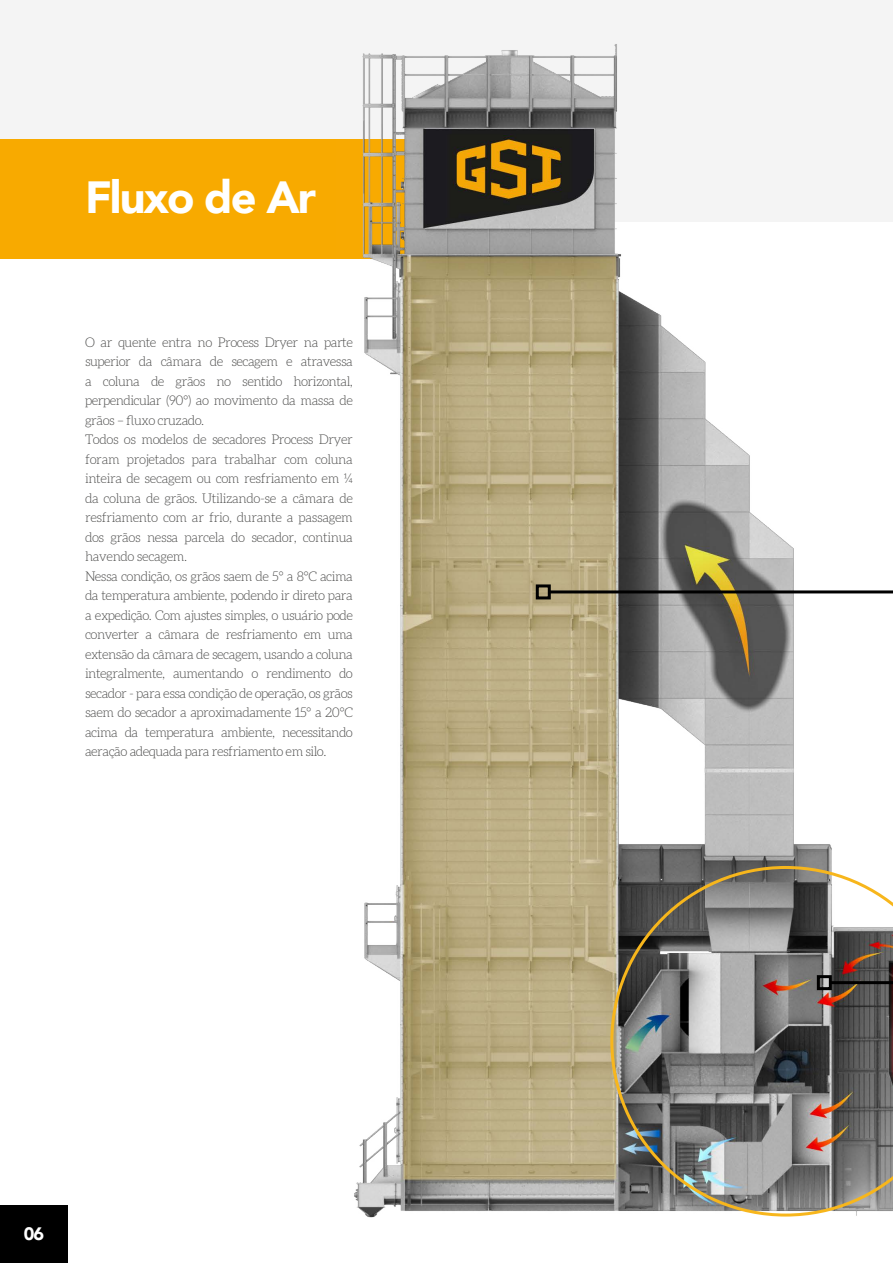
<style>
.page{position:relative;width:893px;height:1263px;background:#fff}
.page>*{position:absolute;margin:0;border:0;box-sizing:border-box;transform-origin:0 0}
.t1{font:900 45px "Avenir";letter-spacing:-.04em;color:#fff}
.t2{font:900 18px "Avenir";color:#fff}
.t3{font:300 13.2px/19.5px "Aleo";letter-spacing:-.04em;color:#4a4a49}
</style>
<div class="page">
<div style="left:0;top:1205px;width:68px;height:58px;background:#000"></div>
<div style="left:0;top:0;width:893px;height:221px;background:#f4f4f4"></div>
<div style="left:0;top:139px;width:529px;height:119px;background:#f8aa00"></div>
<img style="left:336px;top:44px;width:557px;height:1174px">
<svg style="left:546px;top:388px;width:347px;height:207px"></svg>
<div style="left:536px;top:584px;width:15px;height:15px;border:3px solid #000"></div>
<svg style="left:827px;top:525px;width:66px;height:341px"></svg>
<svg style="left:610px;top:866px;width:283px;height:350px;background:#7f7c78"></svg>
<h1 class="t1" style="left:85px;top:159px;width:233px">Fluxo de Ar</h1>
<p class="t3" style="left:85px;top:333px;width:269px">O ar quente entra no Process Dryer na parte superior da câmara de secagem e atravessa a coluna de grãos no sentido horizontal, perpendicular (90°) ao movimento da massa de grãos – fluxo cruzado.<br>Todos os modelos de secadores Process Dryer foram projetados para trabalhar com coluna inteira de secagem ou com resfriamento em ¼ da coluna de grãos. Utilizando-se a câmara de resfriamento com ar frio, durante a passagem dos grãos nessa parcela do secador, continua havendo secagem.<br>Nessa condição, os grãos saem de 5° a 8°C acima da temperatura ambiente, podendo ir direto para a expedição. Com ajustes simples, o usuário pode converter a câmara de resfriamento em uma extensão da câmara de secagem, usando a coluna integralmente, aumentando o rendimento do secador - para essa condição de operação, os grãos saem do secador a aproximadamente 15° a 20°C acima da temperatura ambiente, necessitando aeração adequada para resfriamento em silo.</p>
<h2 class="t2" style="left:24px;top:1218px;width:22px">06</h2>
</div>
